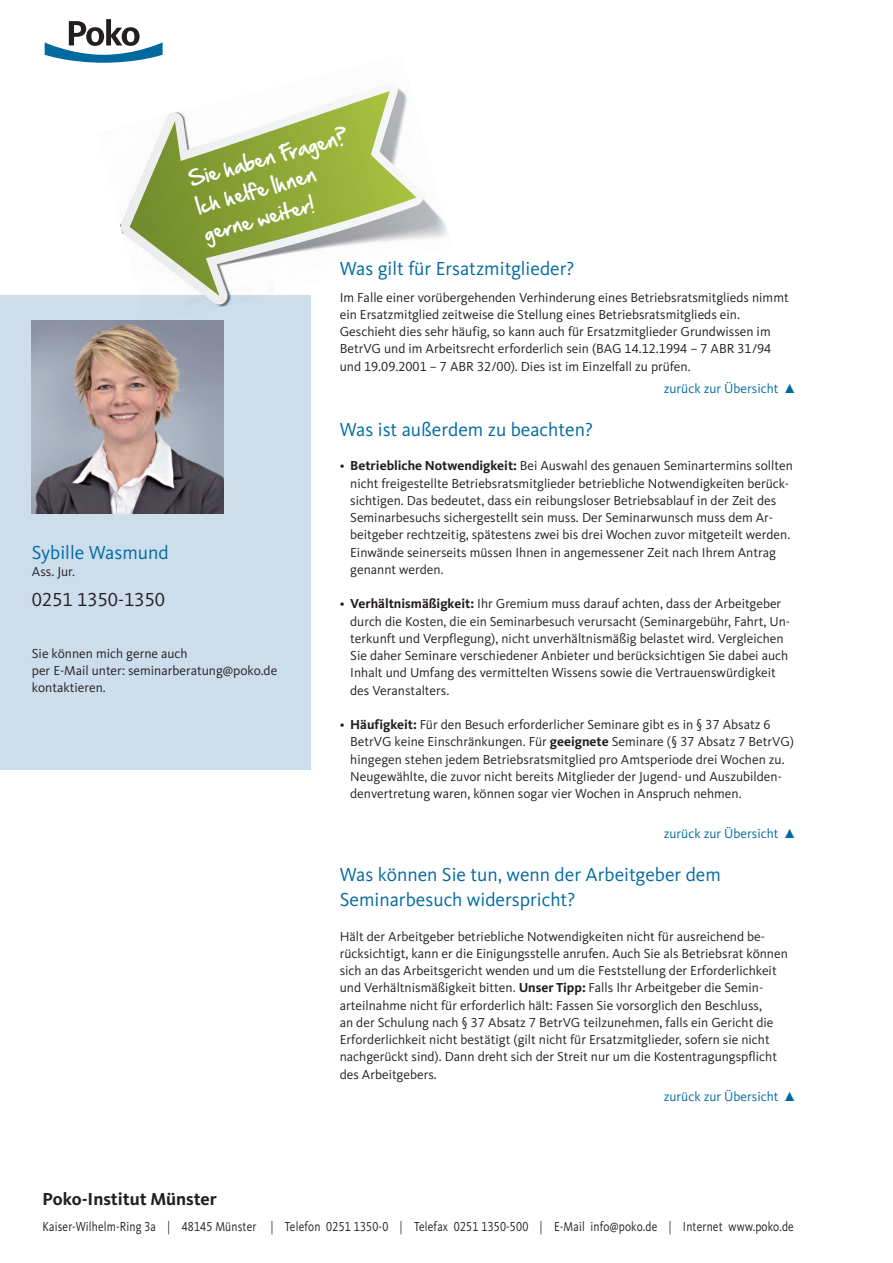
<style>
.page{position:relative;width:893px;height:1263px;background:#fff}
.page>*{position:absolute;margin:0;border:0;box-sizing:border-box;transform-origin:0 0}
.Fließtext{font:19.5px/25.5px "Kievit Pro";color:#006a9f}
.Untertitel{font:19.5px "Kievit Pro";color:#006a9f}
.Untertitel-2{font:19.5px "Kievit Pro";color:#231f20}
.Schreibschrift{font:18.3px "Hand Of Sean";color:#fff}
.Fließtext-2{font:700 18px "Kievit Pro";color:#231f20}
.Fließtext-3{font:13.5px/17.2px "Kievit Pro";color:#231f20}
.Fließtext-4{font:13.5px "Kievit Pro";color:#231f20;scale:.85 1}
.Fließtext-5{font:13.5px "Kievit Pro";color:#006a9f}
.s1{font-weight:700}
</style>
<div class="page">
<div style="left:0;top:296px;width:310px;height:474px;background:#ccddec"></div>
<img style="left:32px;top:320px;width:191px;height:194px">
<svg style="left:45px;top:19px;width:118px;height:44px"></svg>
<img style="left:96px;top:54px;width:351px;height:272px">
<svg style="left:120px;top:83px;width:304px;height:222px"></svg>
<svg style="left:130px;top:91px;width:286px;height:205px"></svg>
<p class="Schreibschrift" style="left:185px;top:163px;width:166px;rotate:-15deg">Sie haben Fragen?</p>
<p class="Schreibschrift" style="left:192px;top:190px;width:125px;rotate:-15deg">Ich helfe Ihnen</p>
<p class="Schreibschrift" style="left:200px;top:218px;width:115px;rotate:-15deg">gerne weiter!</p>
<p class="Untertitel" style="left:32px;top:541px;width:138px">Sybille Wasmund</p>
<p class="Fließtext-3" style="left:32px;top:563px;width:45px">Ass. Jur.</p>
<p class="Untertitel-2" style="left:32px;top:588px;width:135px">0251 1350-1350</p>
<p class="Fließtext-3" style="left:32px;top:645px;width:247px">Sie können mich gerne auch<br>per E-Mail unter: seminarberatung@poko.de</p>
<p class="Fließtext-3" style="left:32px;top:679px;width:76px">kontaktieren.</p>
<p class="Untertitel" style="left:340px;top:257px;width:236px">Was gilt für Ersatzmitglieder?</p>
<p class="Fließtext-3" style="left:340px;top:288px;width:450px">Im Falle einer vorübergehenden Verhinderung eines Betriebsratsmitglieds nimmt ein Ersatzmitglied zeitweise die Stellung eines Betriebsratsmitglieds ein.<br>Geschieht dies sehr häufig, so kann auch für Ersatzmitglieder Grundwissen im BetrVG und im Arbeitsrecht erforderlich sein (BAG 14.12.1994 – 7 ABR 31/94 und 19.09.2001 – 7 ABR 32/00). Dies ist im Einzelfall zu prüfen.</p>
<p class="Fließtext-5" style="left:664px;top:380px;width:116px">zurück zur Übersicht</p>
<p class="Fließtext" style="left:340px;top:416px;width:255px">Was ist außerdem zu beachten?</p>
<p class="Fließtext-3" style="left:350px;top:457px;width:444px;text-indent:-10px">• <span class="s1">Betriebliche Notwendigkeit:</span> Bei Auswahl des genauen Seminartermins sollten nicht freigestellte Betriebsratsmitglieder betriebliche Notwendigkeiten berück&shy;sichtigen. Das bedeutet, dass ein reibungsloser Betriebsablauf in der Zeit des Seminarbesuchs sichergestellt sein muss. Der Seminarwunsch muss dem Ar&shy;beitgeber rechtzeitig, spätestens zwei bis drei Wochen zuvor mitgeteilt werden.<br>Einwände seinerseits müssen Ihnen in angemessener Zeit nach Ihrem Antrag genannt werden.</p>
<p class="Fließtext-3" style="left:350px;top:595px;width:441px;text-indent:-10px">• <span class="s1">Verhältnismäßigkeit:</span> Ihr Gremium muss darauf achten, dass der Arbeitgeber durch die Kosten, die ein Seminarbesuch verursacht (Seminargebühr, Fahrt, Un&shy;terkunft und Verpflegung), nicht unverhältnismäßig belastet wird. Vergleichen Sie daher Seminare verschiedener Anbieter und berücksichtigen Sie dabei auch Inhalt und Umfang des vermittelten Wissens sowie die Vertrauenswürdigkeit des Veranstalters.</p>
<p class="Fließtext-3" style="left:350px;top:716px;width:445px;text-indent:-10px">• <span class="s1">Häufigkeit:</span> Für den Besuch erforderlicher Seminare gibt es in § 37 Absatz 6<br>BetrVG keine Einschränkungen. Für <span class="s1">geeignete</span> Seminare (§ 37 Absatz 7 BetrVG) hingegen stehen jedem Betriebsratsmitglied pro Amtsperiode drei Wochen zu.<br>Neugewählte, die zuvor nicht bereits Mitglieder der Jugend- und Auszubilden&shy;denvertretung waren, können sogar vier Wochen in Anspruch nehmen.</p>
<p class="Fließtext-5" style="left:664px;top:825px;width:116px">zurück zur Übersicht</p>
<p class="Fließtext" style="left:340px;top:861px;width:383px">Was können Sie tun, wenn der Arbeitgeber dem<br>Seminarbesuch widerspricht?</p>
<p class="Fließtext-3" style="left:340px;top:927px;width:450px">Hält der Arbeitgeber betriebliche Notwendigkeiten nicht für ausreichend be&shy;rücksichtigt, kann er die Einigungsstelle anrufen. Auch Sie als Betriebsrat können sich an das Arbeitsgericht wenden und um die Feststellung der Erforderlichkeit und Verhältnismäßigkeit bitten. <span class="s1">Unser Tipp:</span> Falls Ihr Arbeitgeber die Semin&shy;arteilnahme nicht für erforderlich hält: Fassen Sie vorsorglich den Beschluss,<br>an der Schulung nach § 37 Absatz 7 BetrVG teilzunehmen, falls ein Gericht die Erforderlichkeit nicht bestätigt (gilt nicht für Ersatzmitglieder, sofern sie nicht nachgerückt sind). Dann dreht sich der Streit nur um die Kostentragungspflicht des Arbeitgebers.</p>
<p class="Fließtext-5" style="left:664px;top:1088px;width:116px">zurück zur Übersicht</p>
<p class="Fließtext-2" style="left:43px;top:1188px;width:176px">Poko-Institut Münster</p>
<p class="Fließtext-4" style="left:43px;top:1219px;width:885px">Kaiser-Wilhelm-Ring 3a | 48145 Münster | Telefon 0251 1350-0 | Telefax 0251 1350-500 | E-Mail info@poko.de | Internet www.poko.de</p>
</div>
